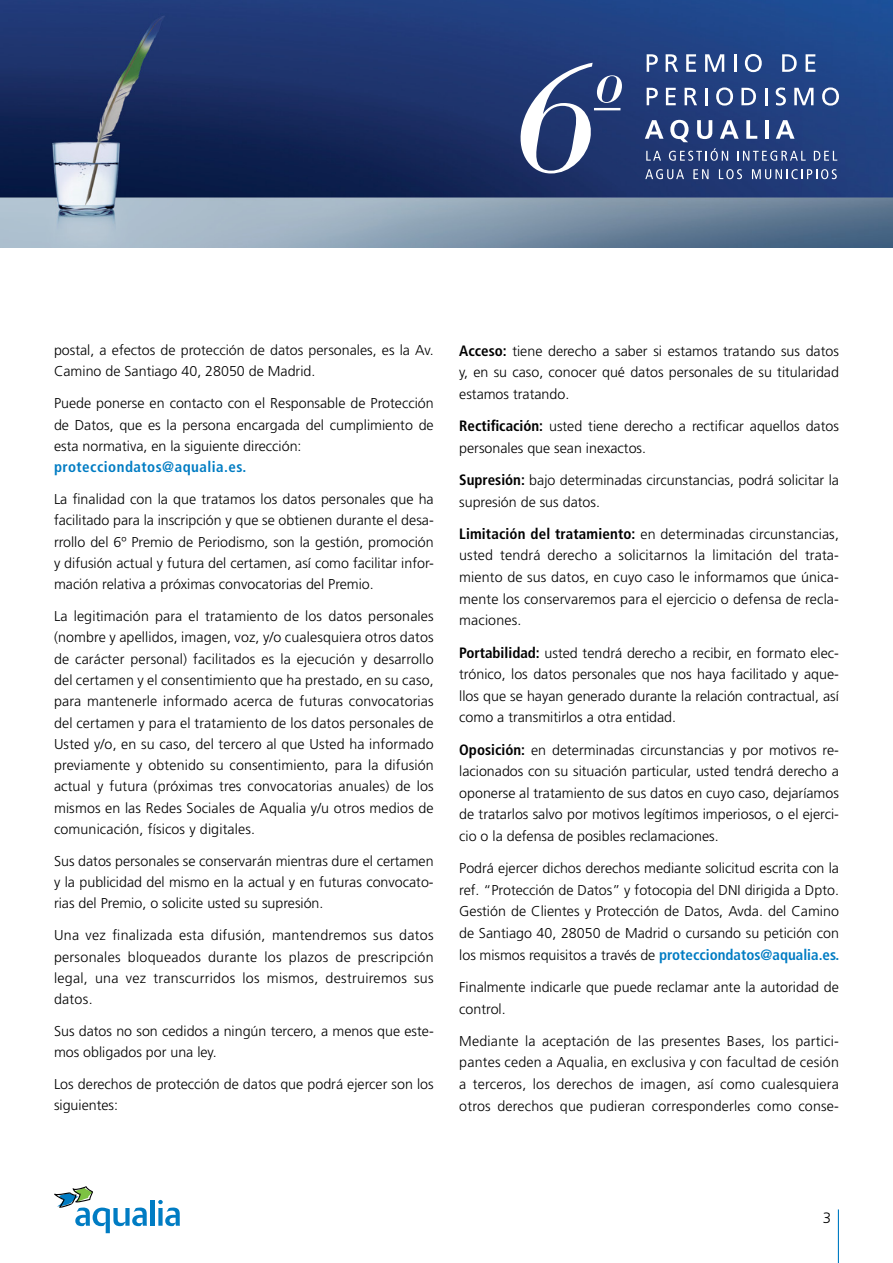
<style>
.page{position:relative;width:893px;height:1263px;background:#fff}
.page>*{position:absolute;margin:0;border:0;box-sizing:border-box;transform-origin:0 0}
.t1{font:700 condensed 15px "Frutiger LT Std";letter-spacing:.03em;color:#007cc3}
.t2{font:300 15px "Frutiger LT Std";color:#000}
.t3{font:300 14.25px/21.3px "Frutiger LT Std";color:#000;text-align:justify}
.s1{font-weight:700;font-stretch:condensed;font-size:15px}
.s2{font-weight:700;font-stretch:condensed;font-size:15px;color:#007cc3}
</style>
<div class="page">
<hr style="left:151px;top:1200px;width:4px;height:26px;background:#007cc3">
<svg style="left:158px;top:1200px;width:22px;height:26px"></svg>
<svg style="left:54px;top:1186px;width:93px;height:47px"></svg>
<hr style="left:838px;top:1209px;width:1px;height:54px;background:#007cc3">
<img style="left:0;top:0;width:893px;height:247px">
<svg style="left:647px;top:54px;width:11px;height:18px"></svg>
<svg style="left:666px;top:54px;width:12px;height:18px"></svg>
<svg style="left:686px;top:54px;width:10px;height:18px"></svg>
<svg style="left:705px;top:54px;width:19px;height:18px"></svg>
<svg style="left:734px;top:54px;width:2px;height:18px"></svg>
<svg style="left:745px;top:54px;width:17px;height:18px"></svg>
<svg style="left:782px;top:54px;width:15px;height:18px"></svg>
<svg style="left:806px;top:54px;width:9px;height:18px"></svg>
<svg style="left:647px;top:88px;width:11px;height:17px"></svg>
<svg style="left:666px;top:88px;width:10px;height:17px"></svg>
<svg style="left:685px;top:88px;width:12px;height:17px"></svg>
<hr style="left:705px;top:88px;width:3px;height:17px;background:#fff">
<svg style="left:716px;top:87px;width:17px;height:19px"></svg>
<svg style="left:741px;top:88px;width:15px;height:17px"></svg>
<svg style="left:765px;top:88px;width:2px;height:17px"></svg>
<svg style="left:776px;top:87px;width:10px;height:19px"></svg>
<svg style="left:794px;top:88px;width:19px;height:17px"></svg>
<svg style="left:822px;top:87px;width:17px;height:19px"></svg>
<svg style="left:645px;top:120px;width:18px;height:19px"></svg>
<svg style="left:670px;top:120px;width:19px;height:22px"></svg>
<svg style="left:697px;top:120px;width:15px;height:19px"></svg>
<svg style="left:720px;top:120px;width:19px;height:19px"></svg>
<svg style="left:746px;top:120px;width:11px;height:19px"></svg>
<hr style="left:765px;top:120px;width:3px;height:19px;background:#fff">
<svg style="left:776px;top:120px;width:18px;height:19px"></svg>
<svg style="left:646px;top:151px;width:15px;height:10px"></svg>
<svg style="left:669px;top:148px;width:59px;height:13px"></svg>
<svg style="left:737px;top:151px;width:69px;height:10px"></svg>
<svg style="left:814px;top:151px;width:23px;height:10px"></svg>
<svg style="left:645px;top:169px;width:39px;height:10px"></svg>
<svg style="left:693px;top:169px;width:15px;height:10px"></svg>
<svg style="left:719px;top:169px;width:23px;height:10px"></svg>
<svg style="left:752px;top:169px;width:85px;height:10px"></svg>
<svg style="left:517px;top:63px;width:105px;height:110px"></svg>
<p class="t3" style="left:54px;top:340px;width:381px">postal, a efectos de protección de datos personales, es la Av.<br>Camino de Santiago 40, 28050 de Madrid.</p>
<p class="t3" style="left:54px;top:393px;width:381px">Puede ponerse en contacto con el Responsable de Protección de Datos, que es la persona encargada del cumplimiento de esta normativa, en la siguiente dirección:</p>
<p class="t1" style="left:54px;top:458px;width:194px">protecciondatos@aqualia.es.</p>
<p class="t3" style="left:54px;top:489px;width:381px">La finalidad con la que tratamos los datos personales que ha facilitado para la inscripción y que se obtienen durante el desa&shy;rrollo del 6º Premio de Periodismo, son la gestión, promoción y difusión actual y futura del certamen, así como facilitar infor&shy;mación relativa a próximas convocatorias del Premio.</p>
<p class="t3" style="left:54px;top:606px;width:381px">La legitimación para el tratamiento de los datos personales (nombre y apellidos, imagen, voz, y/o cualesquiera otros datos de carácter personal) facilitados es la ejecución y desarrollo del certamen y el consentimiento que ha prestado, en su caso, para mantenerle informado acerca de futuras convocatorias del certamen y para el tratamiento de los datos personales de Usted y/o, en su caso, del tercero al que Usted ha informado previamente y obtenido su consentimiento, para la difusión actual y futura (próximas tres convocatorias anuales) de los mismos en las Redes Sociales de Aqualia y/u otros medios de comunicación, físicos y digitales.</p>
<p class="t3" style="left:54px;top:850px;width:381px">Sus datos personales se conservarán mientras dure el certamen y la publicidad del mismo en la actual y en futuras convocato&shy;rias del Premio, o solicite usted su supresión.</p>
<p class="t3" style="left:54px;top:925px;width:381px">Una vez finalizada esta difusión, mantendremos sus datos personales bloqueados durante los plazos de prescripción legal, una vez transcurridos los mismos, destruiremos sus datos.</p>
<p class="t3" style="left:54px;top:1021px;width:381px">Sus datos no son cedidos a ningún tercero, a menos que este&shy;mos obligados por una ley.</p>
<p class="t3" style="left:54px;top:1074px;width:381px">Los derechos de protección de datos que podrá ejercer son los siguientes:</p>
<p class="t3" style="left:459px;top:340px;width:381px"><span class="s1">Acceso:</span> tiene derecho a saber si estamos tratando sus datos y, en su caso, conocer qué datos personales de su titularidad estamos tratando.</p>
<p class="t3" style="left:459px;top:416px;width:381px"><span class="s1">Rectificación:</span> usted tiene derecho a rectificar aquellos datos personales que sean inexactos.</p>
<p class="t3" style="left:459px;top:469px;width:381px"><span class="s1">Supresión:</span> bajo determinadas circunstancias, podrá solicitar la supresión de sus datos.</p>
<p class="t3" style="left:459px;top:523px;width:381px"><span class="s1">Limitación del tratamiento:</span> en determinadas circunstancias, usted tendrá derecho a solicitarnos la limitación del trata&shy;miento de sus datos, en cuyo caso le informamos que única&shy;mente los conservaremos para el ejercicio o defensa de recla&shy;maciones.</p>
<p class="t3" style="left:459px;top:642px;width:381px"><span class="s1">Portabilidad:</span> usted tendrá derecho a recibir, en formato elec&shy;trónico, los datos personales que nos haya facilitado y aque&shy;llos que se hayan generado durante la relación contractual, así como a transmitirlos a otra entidad.</p>
<p class="t3" style="left:459px;top:739px;width:381px"><span class="s1">Oposición:</span> en determinadas circunstancias y por motivos re&shy;lacionados con su situación particular, usted tendrá derecho a oponerse al tratamiento de sus datos en cuyo caso, dejaríamos de tratarlos salvo por motivos legítimos imperiosos, o el ejerci&shy;cio o la defensa de posibles reclamaciones.</p>
<p class="t3" style="left:459px;top:858px;width:382px">Podrá ejercer dichos derechos mediante solicitud escrita con la ref. “Protección de Datos” y fotocopia del DNI dirigida a Dpto.<br>Gestión de Clientes y Protección de Datos, Avda. del Camino de Santiago 40, 28050 de Madrid o cursando su petición con los mismos requisitos a través de <span class="s2">protecciondatos@aqualia.es.</span></p>
<p class="t3" style="left:459px;top:976px;width:381px">Finalmente indicarle que puede reclamar ante la autoridad de control.</p>
<p class="t3" style="left:459px;top:1030px;width:381px">Mediante la aceptación de las presentes Bases, los partici&shy;pantes ceden a Aqualia, en exclusiva y con facultad de cesión a terceros, los derechos de imagen, así como cualesquiera otros derechos que pudieran corresponderles como conse-</p>
<p class="t2" style="left:823px;top:1209px;width:10px">3</p>
</div>
